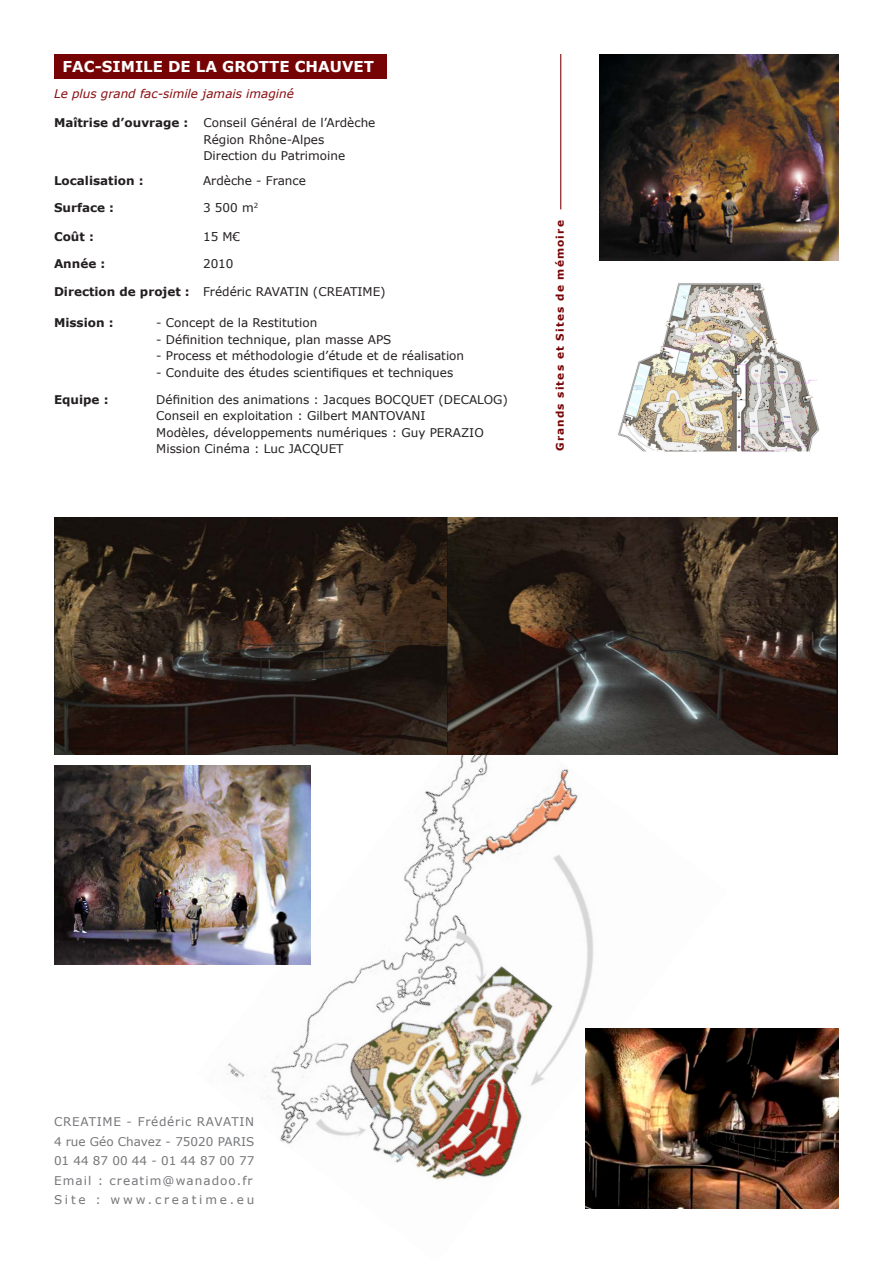
<style>
.page{position:relative;width:893px;height:1263px;background:#fff}
.page>*{position:absolute;margin:0;border:0;box-sizing:border-box;transform-origin:0 0}
.t1{font:700 15px "Verdana";color:#fff}
.t2{font:12px "Verdana";color:#231f20}
.t3{font:700 12px "Verdana";color:#231f20}
.t4{font:12px "Verdana";color:#757679}
.t5{font:italic 12px "Verdana";color:#880b0e}
.t6{font:12px "Verdana";letter-spacing:.06em;color:#757679}
.t7{font:12px "Verdana";letter-spacing:.09em;color:#757679}
.t8{font:12px "Verdana";letter-spacing:.23em;color:#757679}
.t9{font:700 10.5px "Verdana";letter-spacing:.11em;color:#770405}
</style>
<div class="page">
<img style="left:196px;top:754px;width:531px;height:426px">
<div style="left:54px;top:54px;width:333px;height:25px;background:#770405"></div>
<hr style="left:560px;top:54px;width:1px;height:155px;background:#790000">
<img style="left:600px;top:54px;width:239px;height:206px">
<img style="left:618px;top:283px;width:202px;height:169px">
<img style="left:54px;top:765px;width:256px;height:199px">
<img style="left:55px;top:517px;width:393px;height:237px">
<img style="left:448px;top:517px;width:390px;height:237px">
<img style="left:585px;top:1028px;width:254px;height:181px">
<p class="t1" style="left:63px;top:57px;width:313px">FAC-SIMILE DE LA GROTTE CHAUVET</p>
<p class="t5" style="left:54px;top:86px;width:241px">Le plus grand fac-simile jamais imaginé</p>
<p class="t3" style="left:54px;top:115px;width:136px">Maîtrise d’ouvrage :</p>
<p class="t3" style="left:54px;top:172px;width:91px">Localisation :</p>
<p class="t2" style="left:203px;top:115px;width:174px">Conseil Général de l’Ardèche</p>
<p class="t2" style="left:203px;top:132px;width:122px">Région Rhône-Alpes</p>
<p class="t2" style="left:203px;top:148px;width:143px">Direction du Patrimoine</p>
<p class="t2" style="left:203px;top:173px;width:104px">Ardèche - France</p>
<p class="t3" style="left:54px;top:200px;width:62px">Surface :</p>
<p class="t3" style="left:54px;top:229px;width:41px">Coût :</p>
<p class="t3" style="left:54px;top:256px;width:53px">Année :</p>
<p class="t2" style="left:203px;top:200px;width:57px">3 500 m<sup>2</sup></p>
<p class="t2" style="left:203px;top:229px;width:39px">15 M€</p>
<p class="t2" style="left:203px;top:256px;width:32px">2010</p>
<p class="t3" style="left:54px;top:284px;width:137px">Direction de projet :</p>
<p class="t2" style="left:203px;top:284px;width:184px">Frédéric RAVATIN (CREATIME)</p>
<p class="t3" style="left:54px;top:315px;width:61px">Mission :</p>
<p class="t2" style="left:156px;top:315px;width:163px">- Concept de la Restitution</p>
<p class="t2" style="left:156px;top:332px;width:237px">- Définition technique, plan masse APS</p>
<p class="t2" style="left:156px;top:348px;width:309px">- Process et méthodologie d’étude et de réalisation</p>
<p class="t2" style="left:156px;top:365px;width:299px">- Conduite des études scientifiques et techniques</p>
<p class="t3" style="left:54px;top:391px;width:56px">Equipe :</p>
<p class="t2" style="left:156px;top:392px;width:353px">Définition des animations : Jacques BOCQUET (DECALOG)</p>
<p class="t2" style="left:156px;top:408px;width:271px">Conseil en exploitation : Gilbert MANTOVANI</p>
<p class="t2" style="left:156px;top:425px;width:329px">Modèles, développements numériques : Guy PERAZIO</p>
<p class="t2" style="left:156px;top:441px;width:189px">Mission Cinéma : Luc JACQUET</p>
<p class="t9" style="left:553px;top:451px;width:232px;rotate:-90deg">Grands sites et Sites de mémoire</p>
<p class="t6" style="left:54px;top:1114px;width:202px">CREATIME - Frédéric RAVATIN</p>
<p class="t4" style="left:54px;top:1134px;width:202px">4 rue Géo Chavez - 75020 PARIS</p>
<p class="t4" style="left:54px;top:1153px;width:202px">01 44 87 00 44 - 01 44 87 00 77</p>
<p class="t7" style="left:54px;top:1173px;width:200px">Email : creatim@wanadoo.fr</p>
<p class="t8" style="left:54px;top:1192px;width:202px">Site : www.creatime.eu</p>
</div>
